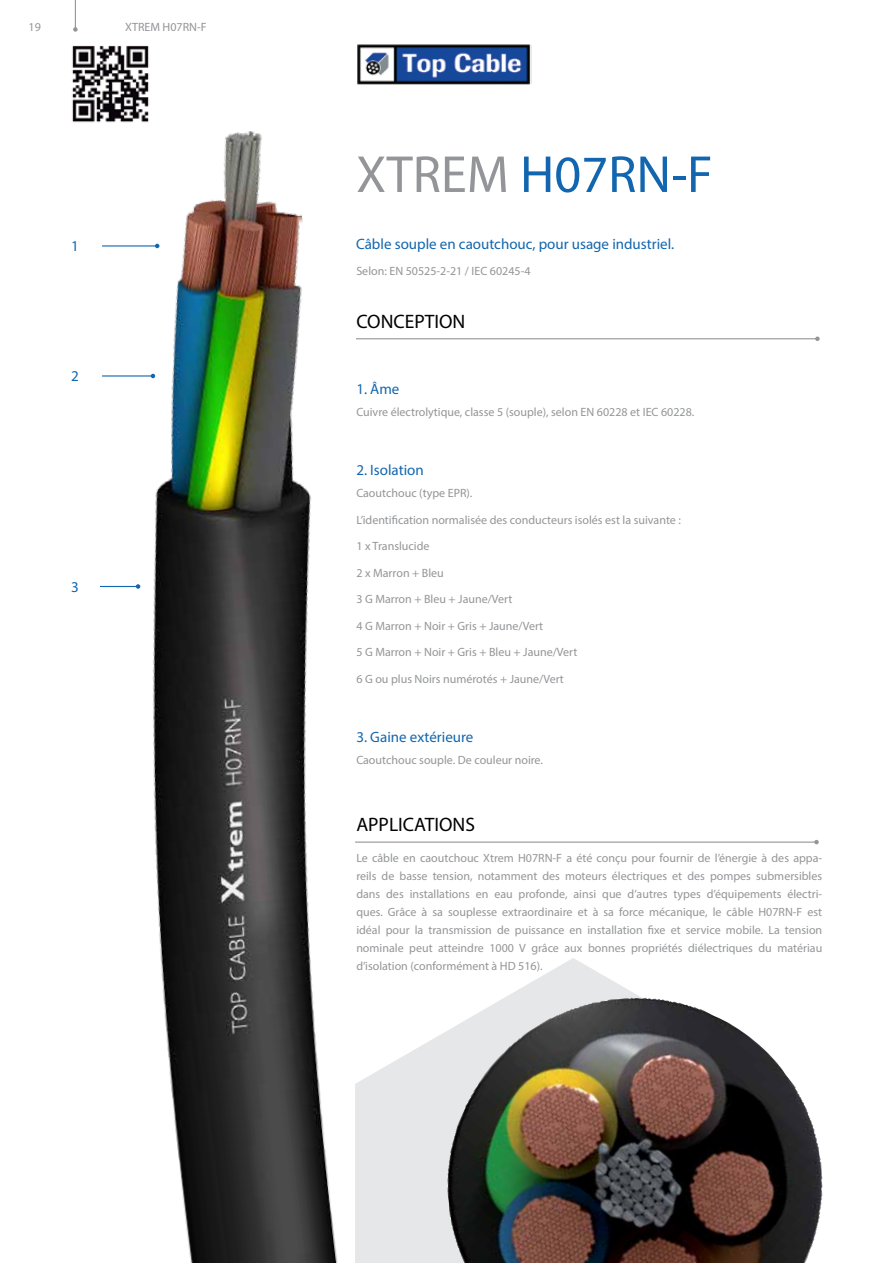
<style>
.page{position:relative;width:893px;height:1263px;background:#fff}
.page>*{position:absolute;margin:0;border:0;box-sizing:border-box;transform-origin:0 0}
.t1{font:52.5px "Myriad Pro";color:#1266af}
.t2{font:19.5px "Myriad Pro";color:#000}
.t3{font:15px "Myriad Pro";color:#1266af}
.t4{font:12px/18px "Myriad Pro";color:#939598;text-align:justify}
.s1{color:#939598}
</style>
<div class="page">
<svg style="left:355px;top:958px;width:285px;height:305px;fill:#e6e7e8"></svg>
<img style="left:357px;top:44px;width:175px;height:41px">
<svg style="left:73px;top:0;width:5px;height:32px"></svg>
<img style="left:447px;top:997px;width:363px;height:266px">
<hr style="left:356px;top:338px;width:461px;height:1px;background:#939598">
<svg style="left:815px;top:336px;width:5px;height:5px"></svg>
<hr style="left:355px;top:841px;width:461px;height:2px;background:#939598">
<svg style="left:814px;top:840px;width:5px;height:4px"></svg>
<img style="left:134px;top:131px;width:204px;height:1132px">
<hr style="left:102px;top:375px;width:51px;height:2px;background:#1266af">
<svg style="left:151px;top:374px;width:4px;height:4px"></svg>
<hr style="left:100px;top:586px;width:38px;height:1px;background:#1266af">
<svg style="left:136px;top:584px;width:4px;height:5px"></svg>
<hr style="left:102px;top:245px;width:55px;height:1px;background:#1266af">
<svg style="left:155px;top:244px;width:4px;height:4px"></svg>
<img style="left:72px;top:45px;width:88px;height:87px">
<p class="t4" style="left:29px;top:18px;width:14px">19</p>
<p class="t4" style="left:125px;top:18px;width:83px">XTREM H07RN-F</p>
<p class="t3" style="left:71px;top:237px;width:9px">1</p>
<p class="t3" style="left:71px;top:367px;width:9px">2</p>
<p class="t3" style="left:71px;top:577px;width:9px">3</p>
<h1 class="t1" style="left:356px;top:142px;width:358px"><span class="s1">XTREM</span> H07RN-F</h1>
<p class="t3" style="left:356px;top:234px;width:320px">Câble souple en caoutchouc, pour usage industriel.</p>
<p class="t4" style="left:356px;top:262px;width:176px">Selon: EN 50525-2-21 / IEC 60245-4</p>
<h2 class="t2" style="left:356px;top:310px;width:111px">CONCEPTION</h2>
<p class="t3" style="left:356px;top:379px;width:45px">1. Âme</p>
<p class="t4" style="left:356px;top:403px;width:339px">Cuivre électrolytique, classe 5 (souple), selon EN 60228 et IEC 60228.</p>
<p class="t3" style="left:356px;top:461px;width:69px">2. Isolation</p>
<p class="t4" style="left:356px;top:484px;width:118px">Caoutchouc (type EPR).</p>
<p class="t4" style="left:356px;top:511px;width:326px">L’identification normalisée des conducteurs isolés est la suivante :</p>
<p class="t4" style="left:356px;top:537px;width:75px">1 x Translucide</p>
<p class="t4" style="left:356px;top:564px;width:89px">2 x Marron + Bleu</p>
<p class="t4" style="left:356px;top:590px;width:158px">3 G Marron + Bleu + Jaune/Vert</p>
<p class="t4" style="left:356px;top:617px;width:188px">4 G Marron + Noir + Gris + Jaune/Vert</p>
<p class="t4" style="left:356px;top:643px;width:223px">5 G Marron + Noir + Gris + Bleu + Jaune/Vert</p>
<p class="t4" style="left:356px;top:670px;width:209px">6 G ou plus Noirs numérotés + Jaune/Vert</p>
<p class="t3" style="left:356px;top:728px;width:119px">3. Gaine extérieure</p>
<p class="t4" style="left:356px;top:751px;width:188px">Caoutchouc souple. De couleur noire.</p>
<h2 class="t2" style="left:356px;top:813px;width:120px">APPLICATIONS</h2>
<p class="t4" style="left:356px;top:849px;width:467px">Le câble en caoutchouc Xtrem H07RN-F a été conçu pour fournir de l’énergie à des appa&shy;reils de basse tension, notamment des moteurs électriques et des pompes submersibles dans des installations en eau profonde, ainsi que d’autres types d’équipements électri&shy;ques. Grâce à sa souplesse extraordinaire et à sa force mécanique, le câble H07RN-F est idéal pour la transmission de puissance en installation fixe et service mobile. La tension nominale peut atteindre 1000 V grâce aux bonnes propriétés diélectriques du matériau d’isolation (conformément à HD 516).</p>
</div>
